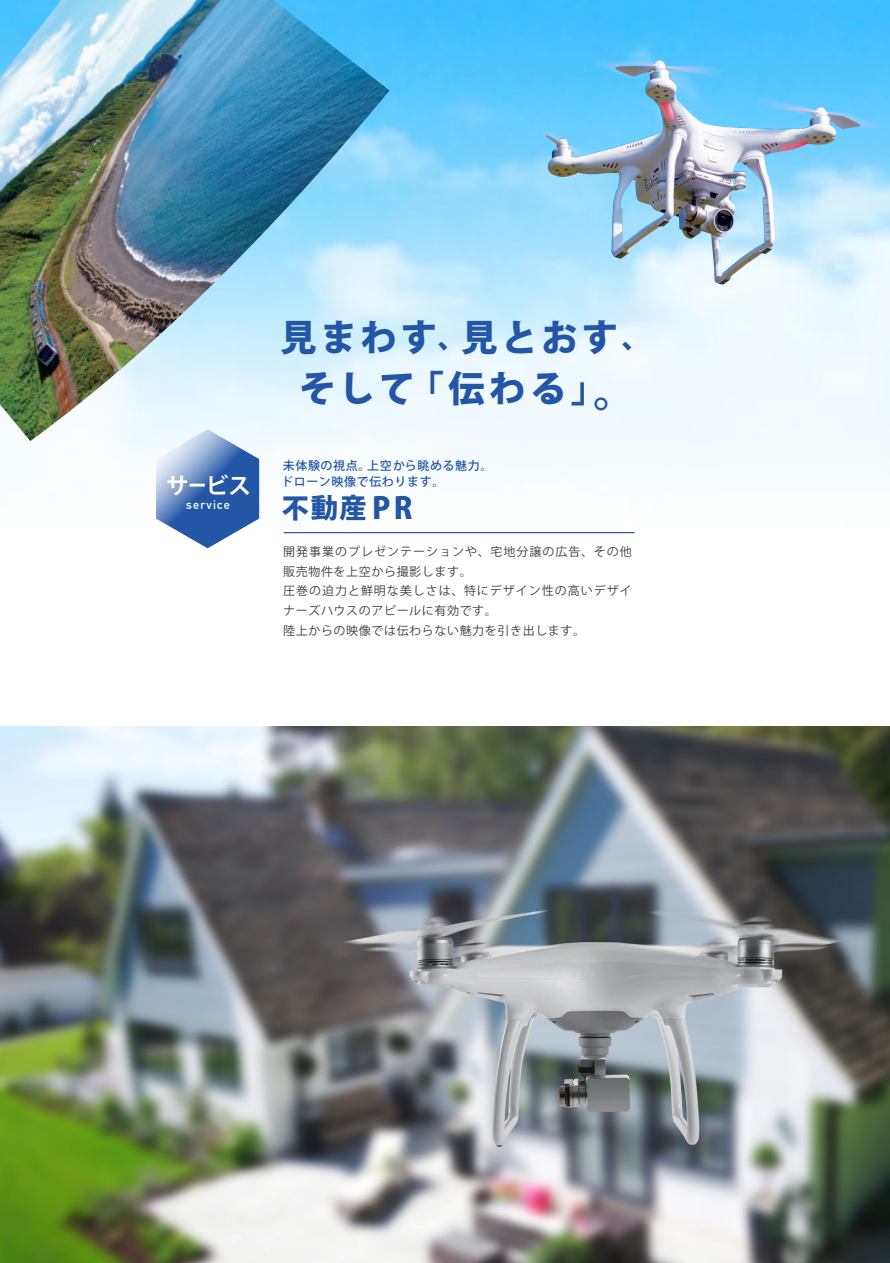
<style>
.page{position:relative;width:890px;height:1263px;background:#fff}
.page>*{position:absolute;margin:0;border:0;box-sizing:border-box;transform-origin:0 0}
.t1{font:800 36.45px/51.4px "Koz Go Pr 6 N";letter-spacing:.1em;color:#2356a6;text-align:center}
.t2{font:800 27.3px "Koz Go Pr 6 N";color:#2356a6}
.t3{font:700 22.5px "Koz Go Pr 6 N";color:#fff}
.t4{font:700 12.15px "DIN Alternate";letter-spacing:.1em;color:#fff}
.t5{font:12px/19.5px "Koz Go Pro";letter-spacing:.05em;color:#3e3e3f}
.t6{font:500 12px/16.5px "Koz Go Pro";letter-spacing:.05em;color:#2356a6}
.s1{font-size:27.75px}
.s2{font-size:46.35px}
.s3{font-size:29.7px}
</style>
<div class="page">
<img style="left:123px;top:0;width:767px;height:534px">
<img style="left:0;top:0;width:389px;height:441px">
<img style="left:497px;top:46px;width:393px;height:239px">
<img style="left:544px;top:62px;width:310px;height:223px">
<hr style="left:283px;top:532px;width:351px;height:1px;background:#2356a6">
<svg style="left:156px;top:429px;width:103px;height:119px"></svg>
<img style="left:0;top:726px;width:890px;height:537px">
<h3 class="t3" style="left:166px;top:473px;width:86px">サービス</h3>
<p class="t4" style="left:186px;top:495px;width:45px">service</p>
<h1 class="t1" style="left:280px;top:313px;width:371px">見まわす<span class="s1">、</span>見とおす<span class="s1">、</span>そして「伝わる」<span class="s2">。</span></h1>
<p class="t6" style="left:281px;top:458px;width:213px">未体験の視点。上空から眺める魅力。ドローン映像で伝わります。</p>
<h2 class="t2" style="left:282px;top:493px;width:132px">不動産 <span class="s3">PR</span></h2>
<p class="t5" style="left:283px;top:543px;width:350px">開発事業のプレゼンテーションや、宅地分譲の広告、その他販売物件を上空から撮影します。<br>圧巻の迫力と鮮明な美しさは、特にデザイン性の高いデザイナーズハウスのアピールに有効です。<br>陸上からの映像では伝わらない魅力を引き出します。</p>
</div>
